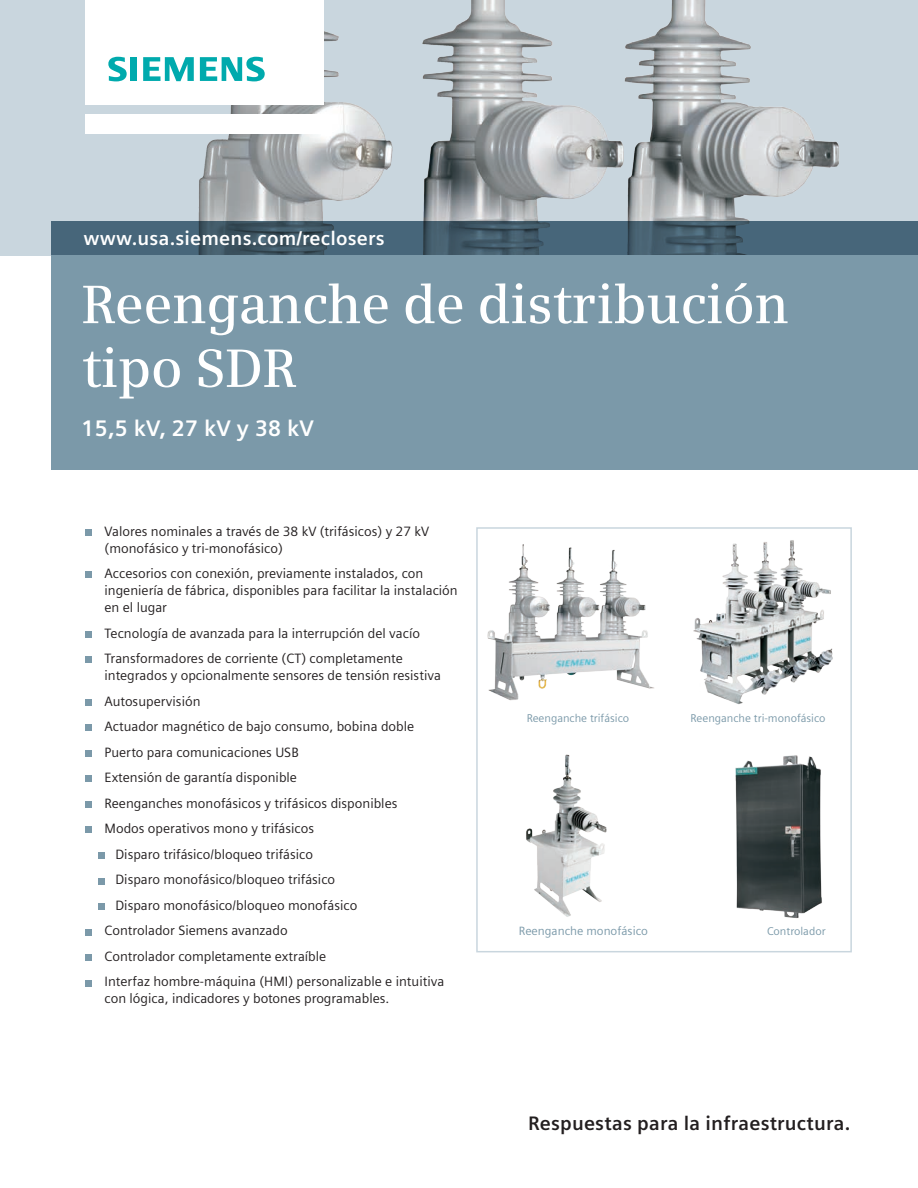
<style>
.page{position:relative;width:918px;height:1188px;background:#fff}
.page>*{position:absolute;margin:0;border:0;box-sizing:border-box;transform-origin:0 0}
.t1{font:600 54px/63.8px "Siemens Serif";letter-spacing:-.01em;color:#fff}
.t2{font:700 22.5px "Siemens Sans";letter-spacing:.01em;color:#fff}
.t3{font:700 19.5px "Siemens Sans";letter-spacing:.01em;color:#231f20}
.t4{font:700 19.5px "Siemens Sans";letter-spacing:.01em;color:#fff}
.t5{font:13.5px/17px "Siemens Sans";color:#231f20}
.t6{font:12px "Siemens Sans";color:#7b99a9}
.t7{font:11.25px "Siemens Sans";color:#7b99a9}
</style>
<div class="page">
<img style="left:0;top:0;width:918px;height:255px">
<div style="left:85px;top:114px;width:238px;height:19px;background:#fff"></div>
<div style="left:85px;top:0;width:238px;height:105px;background:#fff"></div>
<svg style="left:108px;top:57px;width:19px;height:24px"></svg>
<div style="left:130px;top:57px;width:7px;height:24px;background:#00aaad"></div>
<svg style="left:143px;top:57px;width:51px;height:24px"></svg>
<svg style="left:200px;top:57px;width:65px;height:24px"></svg>
<svg style="left:51px;top:221px;width:867px;height:34px;background:#446071"></svg>
<div style="left:51px;top:255px;width:867px;height:215px;background:#7b99a9"></div>
<div style="left:85px;top:529px;width:7px;height:7px;background:#7b99a9"></div>
<div style="left:85px;top:571px;width:7px;height:7px;background:#7b99a9"></div>
<div style="left:85px;top:631px;width:7px;height:7px;background:#7b99a9"></div>
<div style="left:85px;top:657px;width:7px;height:6px;background:#7b99a9"></div>
<div style="left:85px;top:699px;width:7px;height:7px;background:#7b99a9"></div>
<div style="left:85px;top:725px;width:7px;height:6px;background:#7b99a9"></div>
<div style="left:85px;top:750px;width:7px;height:7px;background:#7b99a9"></div>
<div style="left:85px;top:776px;width:7px;height:6px;background:#7b99a9"></div>
<div style="left:85px;top:801px;width:7px;height:7px;background:#7b99a9"></div>
<div style="left:85px;top:827px;width:7px;height:6px;background:#7b99a9"></div>
<div style="left:99px;top:852px;width:6px;height:7px;background:#7b99a9"></div>
<svg style="left:99px;top:878px;width:6px;height:6px"></svg>
<div style="left:99px;top:903px;width:6px;height:7px;background:#7b99a9"></div>
<div style="left:85px;top:929px;width:7px;height:6px;background:#7b99a9"></div>
<div style="left:85px;top:954px;width:7px;height:7px;background:#7b99a9"></div>
<div style="left:85px;top:980px;width:7px;height:6px;background:#7b99a9"></div>
<div style="left:476px;top:527px;width:376px;height:425px;border:2px solid #c9d6de"></div>
<img style="left:476px;top:539px;width:178px;height:170px">
<img style="left:693px;top:540px;width:140px;height:164px">
<img style="left:526px;top:754px;width:81px;height:163px">
<img style="left:735px;top:755px;width:87px;height:163px">
<h3 class="t4" style="left:83px;top:227px;width:303px">www.usa.siemens.com/reclosers</h3>
<h1 class="t1" style="left:82px;top:272px;width:709px">Reenganche de distribución tipo SDR</h1>
<h2 class="t2" style="left:82px;top:415px;width:234px">15,5 kV, 27 kV y 38 kV</h2>
<p class="t5" style="left:105px;top:523px;width:326px">Valores nominales a través de 38 kV (trifásicos) y 27 kV (monofásico y tri-monofásico)</p>
<p class="t5" style="left:105px;top:565px;width:355px">Accesorios con conexión, previamente instalados, con ingeniería de fábrica, disponibles para facilitar la instalación en el lugar</p>
<p class="t5" style="left:105px;top:620px;width:317px;line-height:25.5px">Tecnología de avanzada para la interrupción del vacío<br>Transformadores de corriente (CT) completamente</p>
<p class="t5" style="left:105px;top:667px;width:338px">integrados y opcionalmente sensores de tensión resistiva</p>
<p class="t5" style="left:105px;top:693px;width:97px">Autosupervisión</p>
<p class="t5" style="left:105px;top:718px;width:311px">Actuador magnético de bajo consumo, bobina doble</p>
<p class="t5" style="left:105px;top:744px;width:196px">Puerto para comunicaciones USB</p>
<p class="t5" style="left:105px;top:769px;width:194px">Extensión de garantía disponible</p>
<p class="t5" style="left:105px;top:795px;width:294px">Reenganches monofásicos y trifásicos disponibles</p>
<p class="t5" style="left:105px;top:820px;width:211px">Modos operativos mono y trifásicos</p>
<p class="t5" style="left:115px;top:846px;width:199px">Disparo trifásico/bloqueo trifásico</p>
<p class="t5" style="left:115px;top:871px;width:221px">Disparo monofásico/bloqueo trifásico</p>
<p class="t5" style="left:115px;top:897px;width:243px">Disparo monofásico/bloqueo monofásico</p>
<p class="t5" style="left:105px;top:922px;width:185px">Controlador Siemens avanzado</p>
<p class="t5" style="left:105px;top:948px;width:223px">Controlador completamente extraíble</p>
<p class="t5" style="left:105px;top:973px;width:341px">Interfaz hombre-máquina (HMI) personalizable e intuitiva</p>
<p class="t5" style="left:105px;top:990px;width:286px">con lógica, indicadores y botones programables.</p>
<p class="t7" style="left:527px;top:712px;width:104px">Reenganche trifásico</p>
<p class="t7" style="left:691px;top:712px;width:137px">Reenganche tri-monofásico</p>
<p class="t6" style="left:519px;top:924px;width:131px">Reenganche monofásico</p>
<p class="t7" style="left:767px;top:924px;width:60px">Controlador</p>
<h3 class="t3" style="left:528px;top:1112px;width:324px">Respuestas para la infraestructura.</h3>
</div>
